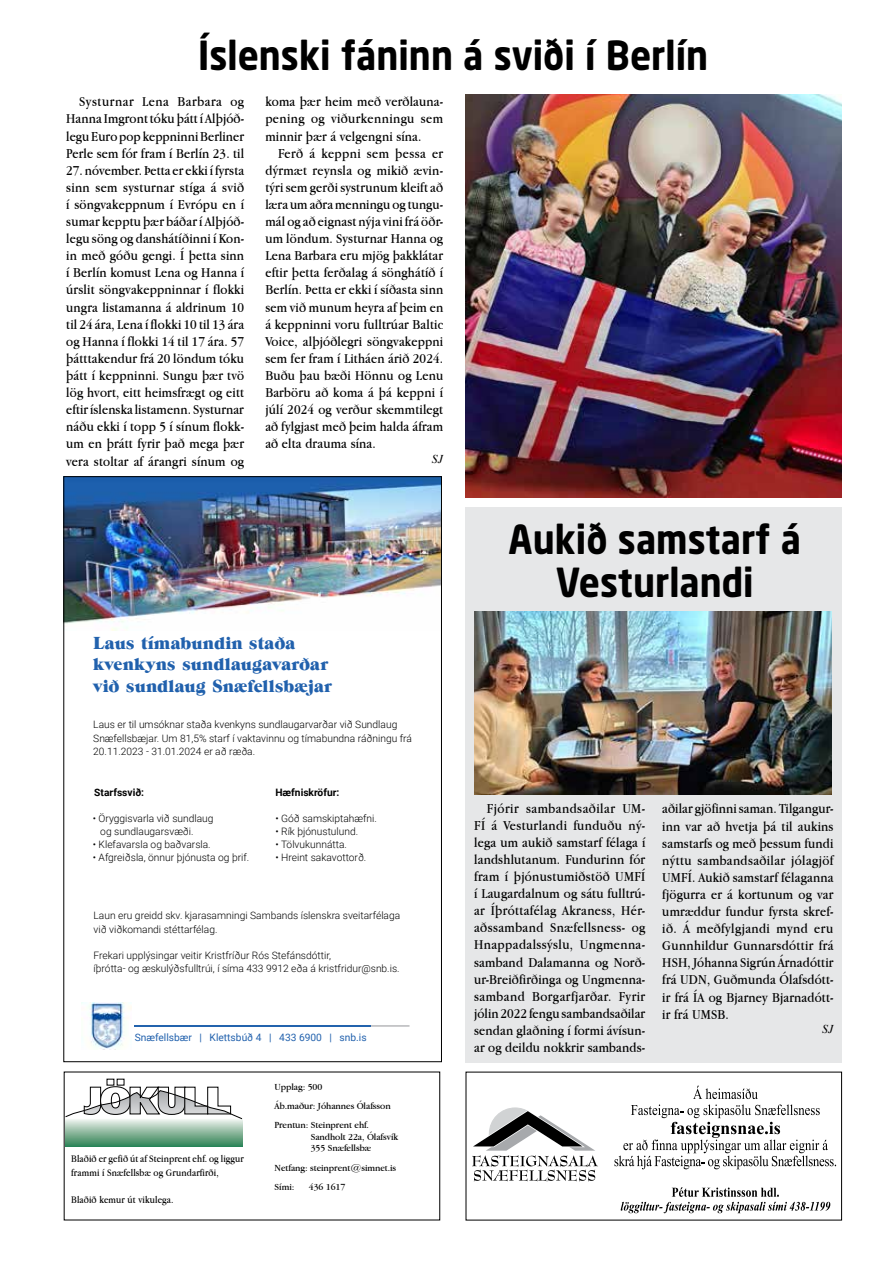
<style>
.page{position:relative;width:893px;height:1263px;background:#fff}
.page>*{position:absolute;margin:0;border:0;box-sizing:border-box;transform-origin:0 0}
.t1{font:700 39.6px/43.2px "Neo Sans W1 G";color:#000;text-align:center;scale:.91 1}
.t2{font:17.55px/21px "Grouch IT Cby BT";color:#2161ad}
.t3{font:14.25px/17.1px "Apple Garamond";letter-spacing:.01em;color:#000;text-align:justify;scale:1.06 1}
.t4{font:italic 12px "Times";color:#000}
.t5{font:10.5px/13.5px "Apple Garamond";letter-spacing:.01em;color:#000;scale:1.04 1}
.t6{font:300 10.2px/13.2px "Roboto";color:#000}
.t7{font:10.2px "Roboto";color:#2161ad}
.t8{font:700 10.2px "Roboto";color:#000}
.t9{font:9.75px/19.2px "Apple Garamond";letter-spacing:-.005em;color:#000;scale:1.15 1}
</style>
<div class="page">
<div style="left:66px;top:1118px;width:176px;height:28px;background:linear-gradient(to bottom,#f4f5f1,#38875b)"></div>
<svg style="left:66px;top:1078px;width:176px;height:41px"></svg>
<img style="left:466px;top:95px;width:376px;height:402px">
<img style="left:65px;top:478px;width:375px;height:152px">
<hr style="left:135px;top:1025px;width:236px;height:1px;background:#2363ad">
<hr style="left:371px;top:1026px;width:38px;height:1px;background:#939598">
<img style="left:81px;top:1003px;width:50px;height:46px">
<div style="left:466px;top:508px;width:376px;height:555px;background:#e6e7e8"></div>
<img style="left:474px;top:611px;width:357px;height:183px">
<svg style="left:621px;top:1187px;width:209px;height:26px"></svg>
<svg style="left:614px;top:1086px;width:222px;height:83px"></svg>
<svg style="left:472px;top:1107px;width:126px;height:74px"></svg>
<h1 class="t1" style="left:198px;top:33px;width:562px">Íslenski fáninn á sviði í Berlín</h1>
<p class="t3" style="left:66px;top:93px;width:169px;text-indent:13px">Systurnar Lena Barbara og Hanna Imgront tóku þátt í Alþjóð&shy;legu Euro pop keppninni Berliner Perle sem fór fram í Berlín 23. til</p>
<p class="t3" style="left:66px;top:161px;width:169px">27. nóvember. Þetta er ekki í fyrsta sinn sem systurnar stíga á svið í söngvakeppnum í Evrópu en í sumar kepptu þær báðar í Alþjóð&shy;legu söng og danshátíðinni í Kon&shy;in með góðu gengi. Í þetta sinn í Berlín komust Lena og Hanna í úrslit söngvakeppninnar í flokki ungra listamanna á aldrinum 10 til 24 ára, Lena í flokki 10 til 13 ára og Hanna í flokki 14 til 17 ára. 57 þátttakendur frá 20 löndum tóku þátt í keppninni. Sungu þær tvö lög hvort, eitt heimsfrægt og eitt eftir íslenska listamenn. Systurnar náðu ekki í topp 5 í sínum flokk&shy;um en þrátt fyrir það mega þær vera stoltar af árangri sínum og</p>
<p class="t3" style="left:265px;top:93px;width:169px">koma þær heim með verðlauna&shy;pening og viðurkenningu sem minnir þær á velgengni sína.</p>
<p class="t3" style="left:265px;top:144px;width:169px;text-indent:13px">Ferð á keppni sem þessa er dýrmæt reynsla og mikið ævin&shy;týri sem gerði systrunum kleift að læra um aðra menningu og tungu&shy;mál og að eignast nýja vini frá öðr&shy;um löndum. Systurnar Hanna og Lena Barbara eru mjög þakklátar eftir þetta ferðalag á sönghátíð í Berlín. Þetta er ekki í síðasta sinn sem við munum heyra af þeim en á keppninni voru fulltrúar Baltic Voice, alþjóðlegri söngvakeppni sem fer fram í Litháen árið 2024.<br>Buðu þau bæði Hönnu og Lenu Barböru að koma á þá keppni í júlí 2024 og verður skemmtilegt að fylgjast með þeim halda áfram að elta drauma sína.</p>
<p class="t4" style="left:432px;top:448px;width:13px">SJ</p>
<p class="t2" style="left:93px;top:632px;width:240px">Laus tímabundin staða kvenkyns sundlaugavarðar við sundlaug Snæfellsbæjar</p>
<p class="t6" style="left:93px;top:718px;width:320px">Laus er til umsóknar staða kvenkyns sundlaugarvarðar við Sundlaug<br>Snæfellsbæjar. Um 81,5% starf í vaktavinnu og tímabundna ráðningu frá<br>20.11.2023 - 31.01.2024 er að ræða.</p>
<p class="t8" style="left:94px;top:785px;width:51px">Starfssvið:</p>
<p class="t6" style="left:100px;top:811px;width:115px;text-indent:-7px">• Öryggisvarla við sundlaug og sundlaugarsvæði.</p>
<p class="t6" style="left:93px;top:838px;width:119px">• Klefavarsla og baðvarsla.</p>
<p class="t6" style="left:93px;top:851px;width:158px">• Afgreiðsla, önnur þjónusta og þrif.</p>
<p class="t8" style="left:275px;top:785px;width:66px">Hæfniskröfur:</p>
<p class="t6" style="left:275px;top:811px;width:103px">• Góð samskiptahæfni.</p>
<p class="t6" style="left:275px;top:824px;width:84px">• Rík þjónustulund.</p>
<p class="t6" style="left:275px;top:838px;width:73px">• Tölvukunnátta.</p>
<p class="t6" style="left:275px;top:851px;width:92px">• Hreint sakavottorð.</p>
<p class="t6" style="left:94px;top:909px;width:308px">Laun eru greidd skv. kjarasamningi Sambands íslenskra sveitarfélaga við viðkomandi stéttarfélag.</p>
<p class="t6" style="left:94px;top:948px;width:308px">Frekari upplýsingar veitir Kristfríður Rós Stefánsdóttir,<br>íþrótta- og æskulýðsfulltrúi, í síma 433 9912 eða á kristfridur@snb.is.</p>
<p class="t7" style="left:135px;top:1030px;width:234px">Snæfellsbær | Klettsbúð 4 | 433 6900 | snb.is</p>
<p class="t5" style="left:71px;top:1152px;width:167px">Blaðið er gefið út af Steinprent ehf. og liggur frammi í Snæfellsbæ og Grundarfirði,</p>
<p class="t5" style="left:71px;top:1192px;width:100px">Blaðið kemur út vikulega.</p>
<p class="t9" style="left:275px;top:1076px;width:103px">Upplag: 500<br>Áb.maður: Jóhannes Ólafsson<br>Prentun: Steinprent ehf.</p>
<p class="t9" style="left:311px;top:1130px;width:77px;line-height:11.7px">Sandholt 22a, Ólafsvík<br>355 Snæfellsbæ</p>
<p class="t9" style="left:275px;top:1157px;width:107px">Netfang: steinprent@simnet.is<br>Sími:</p>
<p class="t9" style="left:309px;top:1177px;width:33px">436 1617</p>
<h1 class="t1" style="left:509px;top:517px;width:323px">Aukið samstarf á<br>Vesturlandi</h1>
<p class="t3" style="left:474px;top:799px;width:163px;text-indent:13px">Fjórir sambandsaðilar UM-FÍ á Vesturlandi funduðu ný&shy;lega um aukið samstarf félaga í landshlutanum. Fundurinn fór fram í þjónustumiðstöð UMFÍ í Laugardalnum og sátu fulltrú&shy;ar Íþróttafélag Akraness, Hér&shy;aðssamband Snæfellsness- og Hnappadalssýslu, Ungmenna&shy;samband Dalamanna og Norð&shy;ur-Breiðfirðinga og Ungmenna&shy;samband Borgarfjarðar. Fyrir jólin 2022 fengu sambandsaðilar sendan glaðning í formi ávísun&shy;ar og deildu nokkrir sambands-</p>
<p class="t3" style="left:662px;top:800px;width:163px">aðilar gjöfinni saman. Tilgangur&shy;inn var að hvetja þá til aukins samstarfs og með þessum fundi nýttu sambandsaðilar jólagjöf UMFÍ. Aukið samstarf félaganna fjögurra er á kortunum og var umræddur fundur fyrsta skref&shy;ið. Á meðfylgjandi mynd eru Gunnhildur Gunnarsdóttir frá HSH, Jóhanna Sigrún Árnadóttir frá UDN, Guðmunda Ólafsdótt&shy;ir frá ÍA og Bjarney Bjarnadótt&shy;ir frá UMSB.</p>
<p class="t4" style="left:822px;top:1018px;width:13px">SJ</p>
</div>
